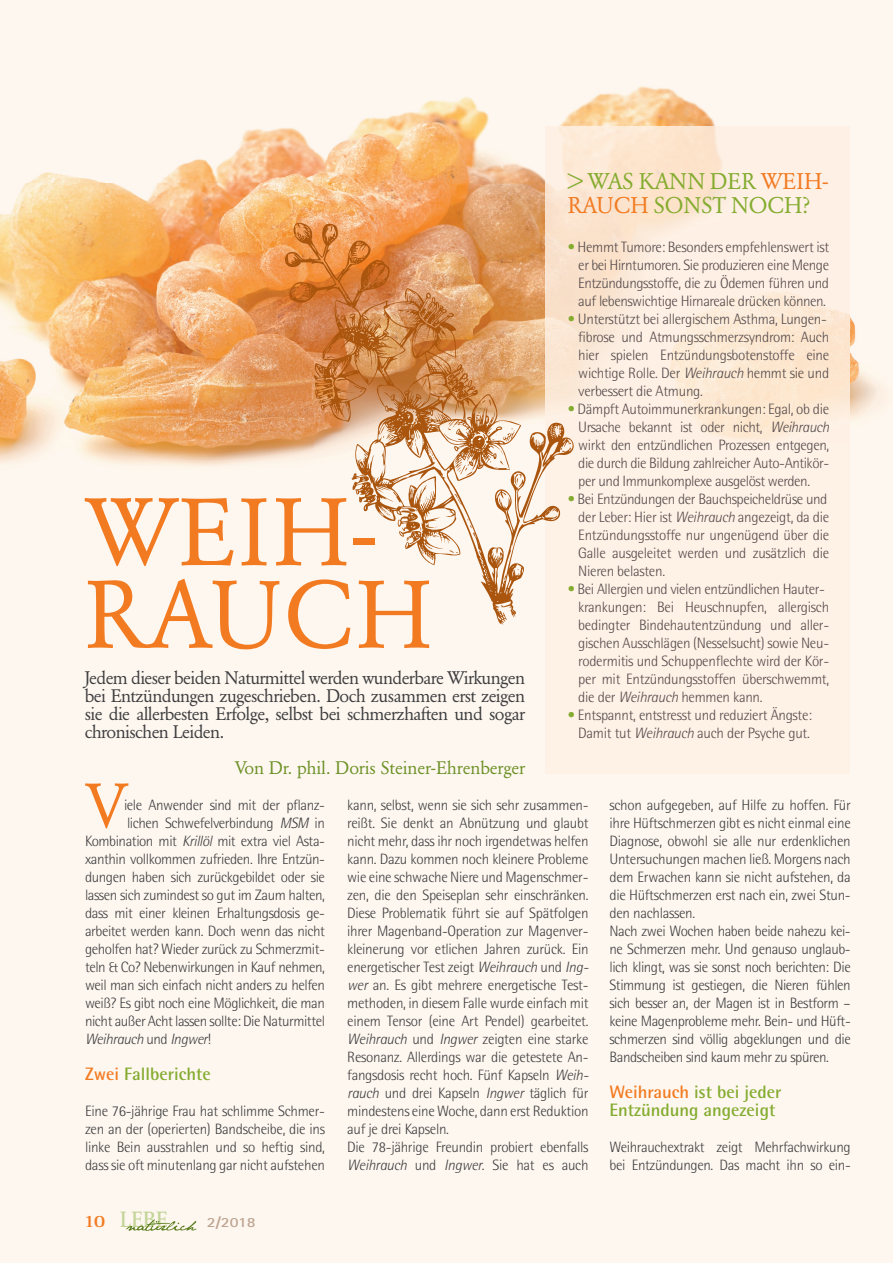
<style>
.page{position:relative;width:893px;height:1263px;background:#fef7f0}
.page>*{position:absolute;margin:0;border:0;box-sizing:border-box;transform-origin:0 0}
.t1{font:94.5px/82.5px "Garamond BQ";letter-spacing:.01em;color:#f27b22}
.t2{font:63px "Garamond BQ";color:#f27b22}
.t3{font:700 23.1px "Rotis Serif";color:#c3d599;scale:.91 1}
.t4{font:22.5px/24px "Garamond BQ";letter-spacing:-.01em;color:#84ac30}
.t5{font:18px/18px "Garamond BQ";letter-spacing:-.035em;color:#3e3e3f;text-align:justify}
.t6{font:700 18px/18px "AT Rotis Semi Sans";color:#84ac30}
.t7{font:18px "Garamond BQ";letter-spacing:-.01em;color:#6c9126}
.t8{font:300 15px/18px "AT Rotis Semi Sans";letter-spacing:-.02em;color:#3e3e3f}
.t9{font:300 15px/18px "AT Rotis Semi Sans";letter-spacing:-.02em;color:#544a4b}
.t10{font:italic 300 15px "AT Rotis Semi Sans";letter-spacing:-.03em;color:#3e3e3f}
.t11{font:700 14.1px "AT Rotis Sans Serif";color:#bea490;scale:1.18 1}
.s1{color:#f27b22}
.s2{color:#84ac30}
.s3{font-style:italic}
.s4{font-style:normal}
.s5{font-size:17.85px;color:#f27b22}
</style>
<div class="page">
<img style="left:0;top:97px;width:473px;height:244px">
<img style="left:473px;top:86px;width:377px;height:45px">
<img style="left:473px;top:131px;width:72px;height:88px">
<img style="left:849px;top:131px;width:36px;height:314px">
<img style="left:0;top:341px;width:284px;height:126px">
<div style="left:545px;top:499px;width:304px;height:275px;background:#fef1e6"></div>
<img style="left:545px;top:126px;width:304px;height:320px">
<svg style="left:284px;top:219px;width:295px;height:406px"></svg>
<svg style="left:331px;top:226px;width:4px;height:6px"></svg>
<svg style="left:371px;top:268px;width:11px;height:12px"></svg>
<svg style="left:399px;top:294px;width:20px;height:33px"></svg>
<svg style="left:292px;top:286px;width:15px;height:13px"></svg>
<svg style="left:435px;top:336px;width:13px;height:10px"></svg>
<svg style="left:373px;top:314px;width:11px;height:18px"></svg>
<svg style="left:336px;top:307px;width:14px;height:16px"></svg>
<svg style="left:387px;top:338px;width:4px;height:3px"></svg>
<svg style="left:428px;top:361px;width:9px;height:3px"></svg>
<svg style="left:382px;top:348px;width:15px;height:9px"></svg>
<svg style="left:357px;top:352px;width:5px;height:12px"></svg>
<svg style="left:326px;top:344px;width:22px;height:15px"></svg>
<svg style="left:371px;top:362px;width:5px;height:9px"></svg>
<svg style="left:478px;top:399px;width:13px;height:15px"></svg>
<svg style="left:421px;top:375px;width:30px;height:27px"></svg>
<svg style="left:503px;top:428px;width:13px;height:14px"></svg>
<svg style="left:393px;top:393px;width:9px;height:10px"></svg>
<svg style="left:483px;top:432px;width:14px;height:9px"></svg>
<svg style="left:431px;top:410px;width:10px;height:15px"></svg>
<svg style="left:448px;top:422px;width:8px;height:9px"></svg>
<svg style="left:340px;top:389px;width:22px;height:11px"></svg>
<svg style="left:500px;top:461px;width:3px;height:4px"></svg>
<svg style="left:487px;top:460px;width:4px;height:3px"></svg>
<svg style="left:337px;top:408px;width:11px;height:11px"></svg>
<svg style="left:514px;top:473px;width:8px;height:12px"></svg>
<svg style="left:413px;top:434px;width:7px;height:22px"></svg>
<svg style="left:380px;top:426px;width:13px;height:15px"></svg>
<svg style="left:455px;top:459px;width:17px;height:17px"></svg>
<svg style="left:429px;top:450px;width:7px;height:13px"></svg>
<svg style="left:357px;top:448px;width:15px;height:14px"></svg>
<svg style="left:454px;top:493px;width:7px;height:12px"></svg>
<svg style="left:377px;top:487px;width:8px;height:6px"></svg>
<svg style="left:467px;top:519px;width:5px;height:9px"></svg>
<svg style="left:384px;top:511px;width:6px;height:5px"></svg>
<svg style="left:415px;top:490px;width:23px;height:40px"></svg>
<svg style="left:441px;top:537px;width:17px;height:16px"></svg>
<svg style="left:126px;top:1219px;width:70px;height:12px"></svg>
<h3 class="t4" style="left:568px;top:169px;width:262px">&gt; WAS KANN DER <span class="s1">WEIH-<br>RAUCH</span> SONST NOCH?</h3>
<p class="t9" style="left:578px;top:239px;width:252px;text-align:justify;text-indent:-11px"><span class="s2">•</span> Hemmt Tumore: Besonders empfehlenswert ist er bei Hirntumoren. Sie produzieren eine Menge Entzündungsstoffe, die zu Ödemen führen und auf lebenswichtige Hirnareale drücken können.</p>
<p class="t9" style="left:578px;top:311px;width:252px;text-indent:-11px"><span class="s2">•</span> Unterstützt bei allergischem Asthma, Lungen&shy;fibrose und Atmungsschmerzsyndrom: Auch hier spielen Entzündungsbotenstoffe eine wichtige Rolle. Der <span class="s3">Weihrauch</span> hemmt sie und verbessert die Atmung.</p>
<p class="t9" style="left:578px;top:401px;width:252px;text-align:justify;text-indent:-11px"><span class="s2">•</span> Dämpft Autoimmunerkrankungen: Egal, ob die Ursache bekannt ist oder nicht, <span class="s3">Weihrauch </span>wirkt den entzündlichen Prozessen entgegen, die durch die Bildung zahlreicher Auto-Antikör&shy;per und Immunkomplexe ausgelöst werden.</p>
<p class="t9" style="left:578px;top:491px;width:252px;text-indent:-11px"><span class="s2">•</span> Bei Entzündungen der Bauchspeicheldrüse und der Leber: Hier ist <span class="s3">Weihrauch</span> angezeigt, da die Entzündungsstoffe nur ungenügend über die Galle ausgeleitet werden und zusätzlich die Nieren belasten.</p>
<p class="t9" style="left:578px;top:581px;width:252px;text-indent:-11px"><span class="s2">•</span> Bei Allergien und vielen entzündlichen Hauter&shy;krankungen: Bei Heuschnupfen, allergisch bedingter Bindehautentzündung und aller&shy;gischen Ausschlägen (Nesselsucht) sowie Neu&shy;rodermitis und Schuppenflechte wird der Kör&shy;per mit Entzündungsstoffen überschwemmt, die der <span class="s3">Weihrauch</span> hemmen kann.</p>
<p class="t9" style="left:568px;top:707px;width:246px;text-align:center"><span class="s2">•</span> Entspannt, entstresst und reduziert Ängste:<br>Damit tut <span class="s3">Weihrauch</span> auch der Psyche gut.</p>
<h1 class="t1" style="left:85px;top:494px;width:349px">WEIH-<br>RAUCH</h1>
<p class="t5" style="left:85px;top:669px;width:442px">Jedem dieser beiden Naturmittel werden wunderbare Wirkungen bei Entzündungen zugeschrieben. Doch zusammen erst zeigen sie die allerbesten Erfolge, selbst bei schmerzhaften und sogar chronischen Leiden.</p>
<p class="t7" style="left:235px;top:758px;width:292px">Von Dr. phil. Doris Steiner-Ehrenberger</p>
<h2 class="t2" style="left:85px;top:773px;width:45px">V</h2>
<p class="t8" style="left:124px;top:797px;width:203px">iele Anwender sind mit der pflanz-</p>
<p class="t8" style="left:127px;top:815px;width:199px">lichen Schwefelverbindung <span class="s3">MSM</span> in</p>
<p class="t8" style="left:85px;top:833px;width:242px">Kombination mit <span class="s3">Krillöl</span> mit extra viel Asta-</p>
<p class="t8" style="left:85px;top:851px;width:241px">xanthin vollkommen zufrieden. Ihre Entzün-</p>
<p class="t8" style="left:85px;top:869px;width:241px">dungen haben sich zurückgebildet oder sie</p>
<p class="t8" style="left:85px;top:887px;width:241px">lassen sich zumindest so gut im Zaum halten,</p>
<p class="t8" style="left:85px;top:905px;width:242px">dass mit einer kleinen Erhaltungsdosis ge-</p>
<p class="t8" style="left:85px;top:923px;width:242px">arbeitet werden kann. Doch wenn das nicht</p>
<p class="t8" style="left:85px;top:941px;width:241px">geholfen hat? Wieder zurück zu Schmerzmit-</p>
<p class="t8" style="left:85px;top:959px;width:241px">teln &amp; Co? Nebenwirkungen in Kauf nehmen,</p>
<p class="t8" style="left:85px;top:977px;width:242px">weil man sich einfach nicht anders zu helfen</p>
<p class="t8" style="left:85px;top:995px;width:241px">weiß? Es gibt noch eine Möglichkeit, die man</p>
<p class="t8" style="left:85px;top:1013px;width:242px">nicht außer Acht lassen sollte: Die Naturmittel</p>
<p class="t10" style="left:85px;top:1033px;width:128px">Weihrauch <span class="s4">und</span> Ingwer<span class="s4">!</span></p>
<p class="t6" style="left:85px;top:1067px;width:127px"><span class="s1">Zwei</span> Fallberichte</p>
<p class="t8" style="left:85px;top:1103px;width:242px;text-align:justify">Eine 76-jährige Frau hat schlimme Schmer&shy;zen an der (operierten) Bandscheibe, die ins linke Bein ausstrahlen und so heftig sind, dass sie oft minutenlang gar nicht aufstehen</p>
<p class="t8" style="left:347px;top:797px;width:243px">kann, selbst, wenn sie sich sehr zusammen&shy;reißt. Sie denkt an Abnützung und glaubt nicht mehr, dass ihr noch irgendetwas helfen kann. Dazu kommen noch kleinere Probleme wie eine schwache Niere und Magenschmer&shy;zen, die den Speiseplan sehr einschränken.<br>Diese Problematik führt sie auf Spätfolgen ihrer Magenband-Operation zur Magenver&shy;kleinerung vor etlichen Jahren zurück. Ein energetischer Test zeigt <span class="s3">Weihrauch</span> und <span class="s3">Ing&shy;wer</span> an. Es gibt mehrere energetische Test&shy;methoden, in diesem Falle wurde einfach mit einem Tensor (eine Art Pendel) gearbeitet.<br><span class="s3">Weihrauch</span> und <span class="s3">Ingwer</span> zeigten eine starke Resonanz. Allerdings war die getestete An&shy;fangsdosis recht hoch. Fünf Kapseln <span class="s3">Weih&shy;rauch</span> und drei Kapseln <span class="s3">Ingwer</span> täglich für mindestens eine Woche, dann erst Reduktion auf je drei Kapseln.<br>Die 78-jährige Freundin probiert ebenfalls <span class="s3">Weihrauch</span> und <span class="s3">Ingwer</span>. Sie hat es auch</p>
<p class="t8" style="left:609px;top:797px;width:243px">schon aufgegeben, auf Hilfe zu hoffen. Für ihre Hüftschmerzen gibt es nicht einmal eine Diagnose, obwohl sie alle nur erdenklichen Untersuchungen machen ließ. Morgens nach dem Erwachen kann sie nicht aufstehen, da die Hüftschmerzen erst nach ein, zwei Stun&shy;den nachlassen.<br>Nach zwei Wochen haben beide nahezu kei&shy;ne Schmerzen mehr. Und genauso unglaub&shy;lich klingt, was sie sonst noch berichten: Die Stimmung ist gestiegen, die Nieren fühlen sich besser an, der Magen ist in Bestform – keine Magenprobleme mehr. Bein- und Hüft&shy;schmerzen sind völlig abgeklungen und die Bandscheiben sind kaum mehr zu spüren.</p>
<p class="t6" style="left:609px;top:1085px;width:174px"><span class="s1">Weihrauch</span> ist bei jeder<br>Entzündung angezeigt</p>
<p class="t8" style="left:609px;top:1139px;width:243px">Weihrauchextrakt zeigt Mehrfachwirkung bei Entzündungen. Das macht ihn so ein-</p>
<h3 class="t3" style="left:83px;top:1205px;width:94px"><span class="s5">10</span> LEBE</h3>
<p class="t11" style="left:207px;top:1216px;width:43px">2/2018</p>
</div>
